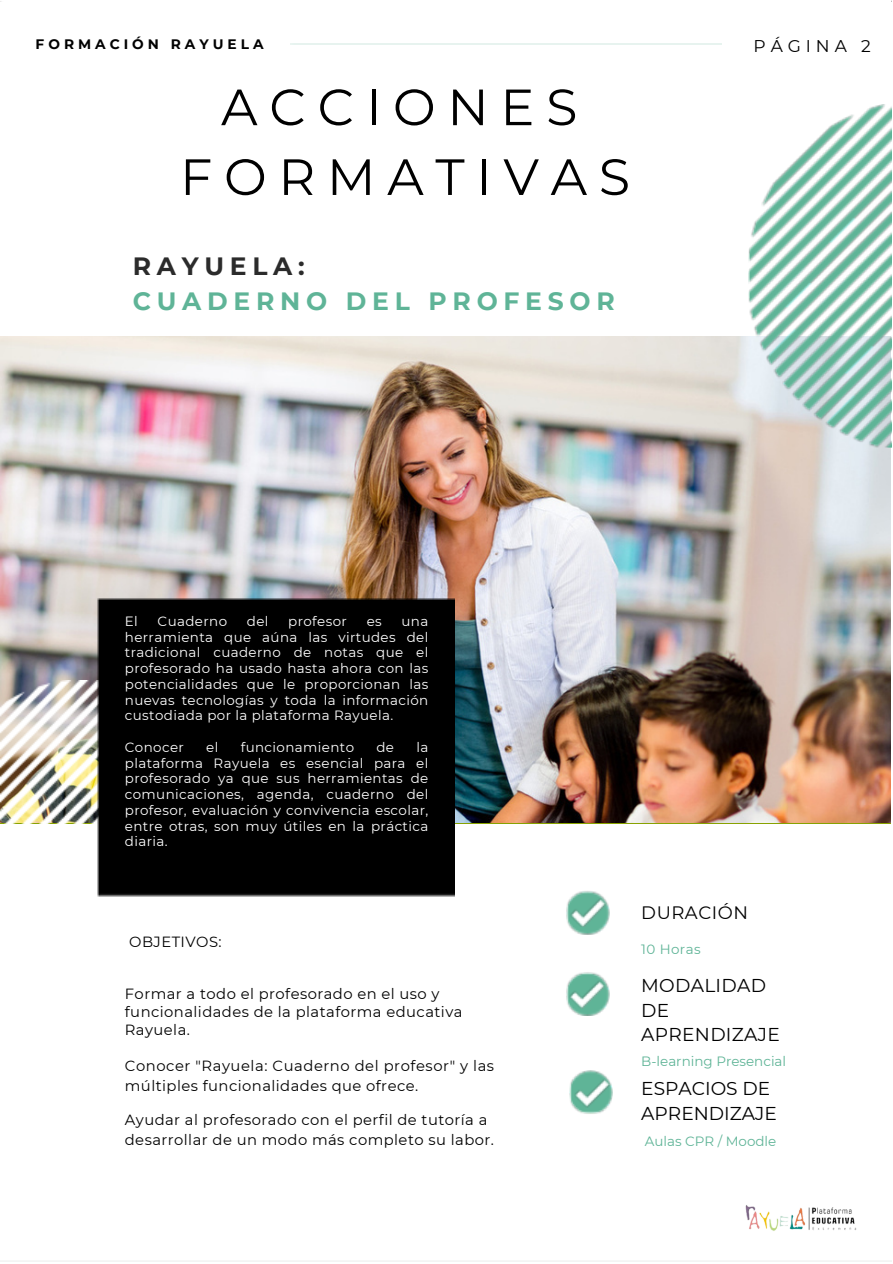
<style>
.page{position:relative;width:893px;height:1264px;background:#fff}
.page>*{position:absolute;margin:0;border:0;box-sizing:border-box;transform-origin:0 0}
.t1{font:50.85px/69.8px "Montserrat";letter-spacing:.23em;color:#000;text-align:center}
.t2{font:700 25.05px "Montserrat";letter-spacing:.23em;color:#5fb497}
.t3{font:700 25.05px "Montserrat";letter-spacing:.23em;color:#2b2b2b}
.t4{font:18.6px "Montserrat";letter-spacing:.015em;color:#000}
.t5{font:18px "Montserrat";letter-spacing:.03em;color:#000}
.t6{font:16.95px "Montserrat";letter-spacing:.29em;color:#000}
.t7{font:14.7px "Montserrat";letter-spacing:.03em;color:#000}
.t8{font:700 13.8px "Montserrat";letter-spacing:.29em;color:#000}
.t9{font:13.5px/15.8px "Montserrat";letter-spacing:.03em;color:#fff;text-align:justify}
.t10{font:13.5px "Montserrat";color:#5fb497}
</style>
<div class="page">
<img style="left:0;top:337px;width:890px;height:485px">
<img style="left:0;top:680px;width:228px;height:217px">
<img style="left:748px;top:105px;width:143px;height:343px">
<img style="left:745px;top:1205px;width:112px;height:26px">
<div style="left:97px;top:598px;width:357px;height:298px;background:#000"></div>
<img style="left:566px;top:891px;width:43px;height:43px">
<img style="left:569px;top:898px;width:36px;height:29px">
<img style="left:566px;top:972px;width:43px;height:43px">
<img style="left:568px;top:980px;width:36px;height:28px">
<img style="left:569px;top:1070px;width:43px;height:44px">
<img style="left:573px;top:1079px;width:36px;height:28px">
<p class="t8" style="left:36px;top:36px;width:229px">FORMACIÓN RAYUELA</p>
<p class="t6" style="left:753px;top:35px;width:119px">PÁGINA 2</p>
<p class="t1" style="left:180px;top:72px;width:451px">ACCIONES<br>FORMATIVAS</p>
<p class="t3" style="left:133px;top:251px;width:173px">RAYUELA:</p>
<p class="t2" style="left:133px;top:286px;width:483px">CUADERNO DEL PROFESOR</p>
<p class="t9" style="left:125px;top:613px;width:14px">El</p>
<p class="t9" style="left:158px;top:613px;width:71px">Cuaderno</p>
<p class="t9" style="left:247px;top:613px;width:23px">del</p>
<p class="t9" style="left:288px;top:613px;width:60px">profesor</p>
<p class="t9" style="left:366px;top:613px;width:17px">es</p>
<p class="t9" style="left:125px;top:613px;width:305px;text-indent:276px">una herramienta que aúna las virtudes del tradicional cuaderno de notas que el profesorado ha usado hasta ahora con las potencialidades que le proporcionan las nuevas tecnologías y toda la información custodiada por la plataforma Rayuela.</p>
<p class="t9" style="left:125px;top:739px;width:60px">Conocer</p>
<p class="t9" style="left:206px;top:739px;width:14px">el</p>
<p class="t9" style="left:241px;top:739px;width:115px">funcionamiento</p>
<p class="t9" style="left:376px;top:739px;width:19px">de</p>
<p class="t9" style="left:125px;top:739px;width:305px;text-indent:291px">la plataforma Rayuela es esencial para el profesorado ya que sus herramientas de comunicaciones, agenda, cuaderno del profesor, evaluación y convivencia escolar, entre otras, son muy útiles en la práctica diaria.</p>
<p class="t7" style="left:129px;top:933px;width:94px">OBJETIVOS:</p>
<p class="t7" style="left:125px;top:984px;width:316px">Formar a todo el profesorado en el uso y</p>
<p class="t7" style="left:125px;top:1002px;width:339px">funcionalidades de la plataforma educativa</p>
<p class="t7" style="left:125px;top:1020px;width:67px">Rayuela.</p>
<p class="t7" style="left:125px;top:1056px;width:371px">Conocer "Rayuela: Cuaderno del profesor" y las</p>
<p class="t7" style="left:125px;top:1077px;width:295px">múltiples funcionalidades que ofrece.</p>
<p class="t7" style="left:125px;top:1110px;width:364px">Ayudar al profesorado con el perfil de tutoría a</p>
<p class="t7" style="left:125px;top:1131px;width:370px">desarrollar de un modo más completo su labor.</p>
<p class="t5" style="left:641px;top:901px;width:108px">DURACIÓN</p>
<p class="t10" style="left:641px;top:940px;width:61px">10 Horas</p>
<p class="t4" style="left:641px;top:973px;width:126px">MODALIDAD</p>
<p class="t4" style="left:641px;top:998px;width:30px">DE</p>
<p class="t4" style="left:641px;top:1023px;width:140px">APRENDIZAJE</p>
<p class="t10" style="left:641px;top:1052px;width:146px">B-learning Presencial</p>
<p class="t4" style="left:641px;top:1077px;width:130px">ESPACIOS DE</p>
<p class="t4" style="left:641px;top:1101px;width:137px">APRENDIZAJE</p>
<p class="t10" style="left:644px;top:1133px;width:133px">Aulas CPR / Moodle</p>
</div>
